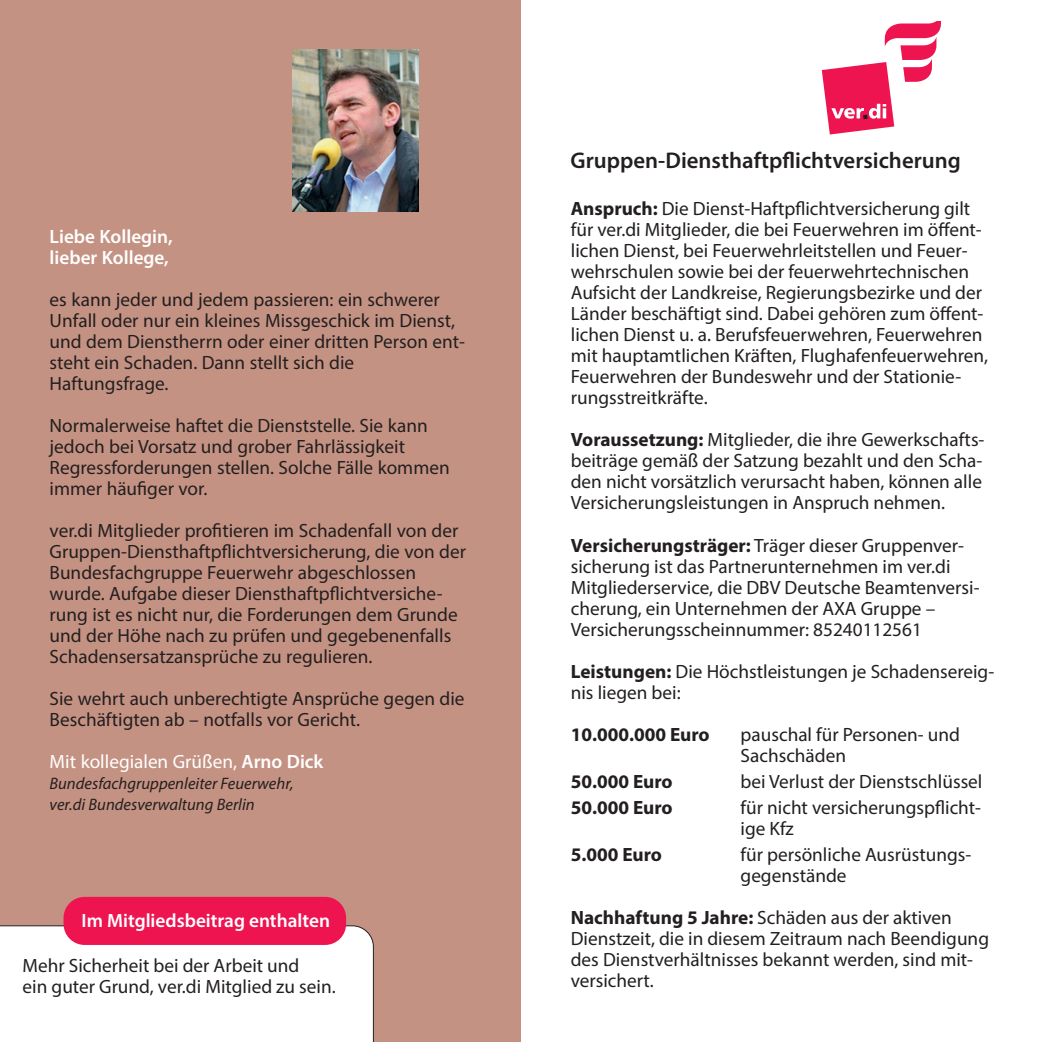
<style>
.page{position:relative;width:1042px;height:1042px;background:#fff}
.page>*{position:absolute;margin:0;border:0;box-sizing:border-box;transform-origin:0 0}
.t1{font:600 22.75px "Myriad Pro";color:#231f20}
.t2{font:19.25px/21px "Myriad Pro";color:#231f20}
.t3{font:600 19.25px/21px "Myriad Pro";color:#fff}
.t4{font:700 19.25px "Myriad Pro";color:#231f20}
.t5{font:19.25px "Myriad Pro";color:#fff}
.t6{font:italic 16.62px/21px "Myriad Pro";color:#231f20}
.s1{font-weight:600}
.s2{font-weight:700}
</style>
<div class="page">
<div style="left:0;top:0;width:521px;height:1042px;background:#c49282"></div>
<img style="left:293px;top:50px;width:126px;height:162px">
<div style="left:0;top:925px;width:374px;height:117px;background:#fff"></div>
<div style="left:64px;top:897px;width:282px;height:48px;background:#ed1450;border-radius:21px"></div>
<svg style="left:822px;top:21px;width:119px;height:113px"></svg>
<p class="t3" style="left:50px;top:225px;width:125px">Liebe Kollegin, lieber Kollege,</p>
<p class="t2" style="left:50px;top:288px;width:417px">es kann jeder und jedem passieren: ein schwerer Unfall oder nur ein kleines Missgeschick im Dienst, und dem Dienstherrn oder einer dritten Person ent&shy;steht ein Schaden. Dann stellt sich die Haftungsfrage.</p>
<p class="t2" style="left:50px;top:414px;width:402px">Normalerweise haftet die Dienststelle. Sie kann jedoch bei Vorsatz und grober Fahrlässigkeit Regressforderungen stellen. Solche Fälle kommen immer häufiger vor.</p>
<p class="t2" style="left:50px;top:519px;width:418px">ver.di Mitglieder profitieren im Schadenfall von der Gruppen-Diensthaftpflichtversicherung, die von der Bundesfachgruppe Feuerwehr abgeschlossen wurde. Aufgabe dieser Diensthaftpflichtversiche&shy;rung ist es nicht nur, die Forderungen dem Grunde und der Höhe nach zu prüfen und gegebenenfalls Schadensersatzansprüche zu regulieren.</p>
<p class="t2" style="left:50px;top:687px;width:416px">Sie wehrt auch unberechtigte Ansprüche gegen die<br>Beschäftigten ab – notfalls vor Gericht.</p>
<p class="t5" style="left:50px;top:749px;width:275px">Mit kollegialen Grüßen, <span class="s1">Arno Dick</span></p>
<p class="t6" style="left:50px;top:772px;width:245px">Bundesfachgruppenleiter Feuerwehr, ver.di Bundesverwaltung Berlin</p>
<p class="t3" style="left:81px;top:909px;width:250px">Im Mitgliedsbeitrag enthalten</p>
<p class="t2" style="left:23px;top:954px;width:314px">Mehr Sicherheit bei der Arbeit und<br>ein guter Grund, ver.di Mitglied zu sein.</p>
<p class="t1" style="left:570px;top:146px;width:392px">Gruppen-Diensthaftpflichtversicherung</p>
<p class="t2" style="left:571px;top:198px;width:419px"><span class="s2">Anspruch:</span> Die Dienst-Haftpflichtversicherung gilt für ver.di Mitglieder, die bei Feuerwehren im öffent&shy;lichen Dienst, bei Feuerwehrleitstellen und Feuer&shy;wehrschulen sowie bei der feuerwehrtechnischen Aufsicht der Landkreise, Regierungsbezirke und der Länder beschäftigt sind. Dabei gehören zum öffent&shy;lichen Dienst u. a. Berufsfeuerwehren, Feuerwehren mit hauptamtlichen Kräften, Flughafenfeuerwehren, Feuerwehren der Bundeswehr und der Stationie&shy;rungsstreitkräfte.</p>
<p class="t2" style="left:571px;top:429px;width:415px"><span class="s2">Voraussetzung:</span> Mitglieder, die ihre Gewerkschafts&shy;beiträge gemäß der Satzung bezahlt und den Scha&shy;den nicht vorsätzlich verursacht haben, können alle Versicherungsleistungen in Anspruch nehmen.</p>
<p class="t2" style="left:571px;top:534px;width:410px"><span class="s2">Versicherungsträger:</span> Träger dieser Gruppenver&shy;sicherung ist das Partnerunternehmen im ver.di Mitgliederservice, die DBV Deutsche Beamtenversi&shy;cherung, ein Unternehmen der AXA Gruppe – Versicherungsscheinnummer: 85240112561</p>
<p class="t2" style="left:571px;top:660px;width:425px"><span class="s2">Leistungen:</span> Die Höchstleistungen je Schadensereig&shy;nis liegen bei:</p>
<p class="t4" style="left:571px;top:721px;width:140px">10.000.000 Euro</p>
<p class="t2" style="left:740px;top:723px;width:221px">pauschal für Personen- und<br>Sachschäden</p>
<p class="t4" style="left:571px;top:769px;width:103px">50.000 Euro</p>
<p class="t2" style="left:740px;top:770px;width:243px">bei Verlust der Dienstschlüssel</p>
<p class="t4" style="left:571px;top:795px;width:103px">50.000 Euro</p>
<p class="t2" style="left:740px;top:797px;width:242px">für nicht versicherungspflicht&shy;ige Kfz</p>
<p class="t4" style="left:571px;top:842px;width:93px">5.000 Euro</p>
<p class="t2" style="left:740px;top:844px;width:232px">für persönliche Ausrüstungs&shy;gegenstände</p>
<p class="t2" style="left:571px;top:907px;width:420px"><span class="s2">Nachhaftung 5 Jahre:</span> Schäden aus der aktiven Dienstzeit, die in diesem Zeitraum nach Beendigung des Dienstverhältnisses bekannt werden, sind mit&shy;versichert.</p>
</div>
